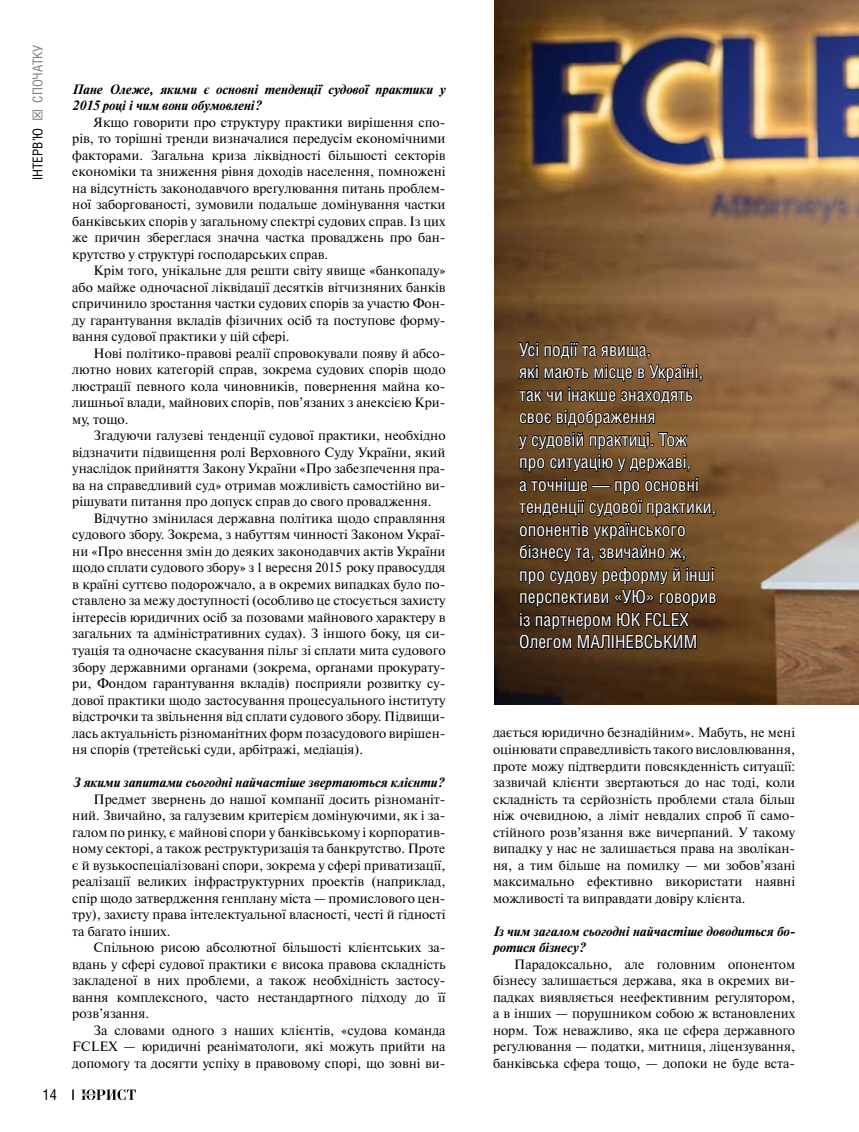
<style>
.page{position:relative;width:859px;height:1132px;background:#fff}
.page>*{position:absolute;margin:0;border:0;box-sizing:border-box;transform-origin:0 0}
.t1{font:18px/22.5px "Helios Cond";color:#fff}
.t2{font:15px "Helios Cond";color:#000}
.t3{font:13.5px/16.5px "Newton C";color:#000;text-align:justify}
.t4{font:italic 700 13.5px/16.5px "Newton C";color:#000}
.t5{font:13.5px "Helios Cond";color:#000}
.t6{font:13.5px "Helios Cond";color:#7d7d7d}
</style>
<div class="page">
<svg style="left:72px;top:1089px;width:2px;height:10px"></svg>
<svg style="left:81px;top:1089px;width:55px;height:10px"></svg>
<img style="left:495px;top:0;width:364px;height:704px">
<svg style="left:517px;top:336px;width:200px;height:333px;background:#4c341b"></svg>
<p class="t6" style="left:30px;top:103px;width:59px;rotate:-90deg">СПОЧАТКУ</p>
<p class="t5" style="left:30px;top:180px;width:54px;rotate:-90deg">ІНТЕРВ’Ю</p>
<p class="t2" style="left:43px;top:1085px;width:16px">14</p>
<p class="t4" style="left:72px;top:81px;width:375px">Пане Олеже, якими є основні тенденції судової практики у<br>2015 році і чим вони обумовлені?</p>
<p class="t3" style="left:72px;top:114px;width:375px;text-indent:21px">Якщо говорити про структуру практики вирішення спо&shy;рів, то торішні тренди визначалися передусім економічними факторами. Загальна криза ліквідності більшості секторів економіки та зниження рівня доходів населення, помножені на відсутність законодавчого врегулювання питань проблем&shy;ної заборгованості, зумовили подальше домінування частки банківських спорів у загальному спектрі судових справ. Із цих же причин збереглася значна частка проваджень про бан&shy;крутство у структурі господарських справ.</p>
<p class="t3" style="left:72px;top:262px;width:375px;text-indent:21px">Крім того, унікальне для решти світу явище «банкопаду» або майже одночасної ліквідації десятків вітчизняних банків спричинило зростання частки судових спорів за участю Фон&shy;ду гарантування вкладів фізичних осіб та поступове форму&shy;вання судової практики у цій сфері.</p>
<p class="t3" style="left:72px;top:345px;width:375px;text-indent:21px">Нові політико-правові реалії спровокували появу й абсо&shy;лютно нових категорій справ, зокрема судових спорів щодо люстрації певного кола чиновників, повернення майна ко&shy;лишньої влади, майнових спорів, пов’язаних з анексією Кри&shy;му, тощо.</p>
<p class="t3" style="left:72px;top:427px;width:375px;text-indent:21px">Згадуючи галузеві тенденції судової практики, необхідно відзначити підвищення ролі Верховного Суду України, який унаслідок прийняття Закону України «Про забезпечення пра&shy;ва на справедливий суд» отримав можливість самостійно ви&shy;рішувати питання про допуск справ до свого провадження.</p>
<p class="t3" style="left:72px;top:510px;width:375px;text-indent:21px">Відчутно змінилася державна політика щодо справляння судового збору. Зокрема, з набуттям чинності Законом Украї&shy;ни «Про внесення змін до деяких законодавчих актів України щодо сплати судового збору» з 1 вересня 2015 року правосуддя в країні суттєво подорожчало, а в окремих випадках було по&shy;ставлено за межу доступності (особливо це стосується захисту інтересів юридичних осіб за позовами майнового характеру в загальних та адміністративних судах). З іншого боку, ця си&shy;туація та одночасне скасування пільг зі сплати мита судового збору державними органами (зокрема, органами прокурату&shy;ри, Фондом гарантування вкладів) посприяли розвитку су&shy;дової практики щодо застосування процесуального інституту відстрочки та звільнення від сплати судового збору. Підвищи&shy;лась актуальність різноманітних форм позасудового вирішен&shy;ня спорів (третейські суди, арбітражі, медіація).</p>
<p class="t4" style="left:72px;top:774px;width:373px">З якими запитами сьогодні найчастіше звертаються клієнти?</p>
<p class="t3" style="left:72px;top:790px;width:375px;text-indent:21px">Предмет звернень до нашої компанії досить різноманіт&shy;ний. Звичайно, за галузевим критерієм домінуючими, як і за&shy;галом по ринку, є майнові спори у банківському і корпоратив&shy;ному секторі, а також реструктуризація та банкрутство. Проте є й вузькоспеціалізовані спори, зокрема у сфері приватизації, реалізації великих інфраструктурних проектів (наприклад, спір щодо затвердження генплану міста — промислового цен&shy;тру), захисту права інтелектуальної власності, честі й гідності та багато інших.</p>
<p class="t3" style="left:72px;top:939px;width:375px;text-indent:21px">Спільною рисою абсолютної більшості клієнтських за&shy;вдань у сфері судової практики є висока правова складність закладеної в них проблеми, а також необхідність застосу&shy;вання комплексного, часто нестандартного підходу до її розв’язання.</p>
<p class="t3" style="left:72px;top:1021px;width:375px;text-indent:21px">За словами одного з наших клієнтів, «судова команда FCLEX — юридичні реаніматологи, які можуть прийти на допомогу та досягти успіху в правовому спорі, що зовні ви-</p>
<p class="t1" style="left:519px;top:337px;width:199px">Усі події та явища,<br>які мають місце в Україні, так чи інакше знаходять своє відображення<br>у судовій практиці. Тож про ситуацію у державі,<br>а точніше — про основні тенденції судової практики, опонентів українського бізнесу та, звичайно ж, про судову реформу й інші перспективи «УЮ» говорив із партнером ЮК FCLEX<br>Олегом МАЛІНЕВСЬКИМ</p>
<p class="t3" style="left:493px;top:724px;width:304px">дається юридично безнадійним». Мабуть, не мені оцінювати справедливість такого висловлювання, проте можу підтвердити повсякденність ситуації: зазвичай клієнти звертаються до нас тоді, коли складність та серйозність проблеми стала більш ніж очевидною, а ліміт невдалих спроб її само&shy;стійного розв’язання вже вичерпаний. У такому випадку у нас не залишається права на зволікан&shy;ня, а тим більше на помилку — ми зобов’язані максимально ефективно використати наявні можливості та виправдати довіру клієнта.</p>
<p class="t4" style="left:493px;top:922px;width:304px">Із чим загалом сьогодні найчастіше доводиться бо&shy;ротися бізнесу?</p>
<p class="t3" style="left:493px;top:955px;width:304px;text-indent:21px">Парадоксально, але головним опонентом бізнесу залишається держава, яка в окремих ви&shy;падках виявляється неефективним регулятором, а в інших — порушником собою ж встановлених норм. Тож неважливо, яка це сфера державного регулювання — податки, митниця, ліцензування, банківська сфера тощо, — допоки не буде вста-</p>
</div>
